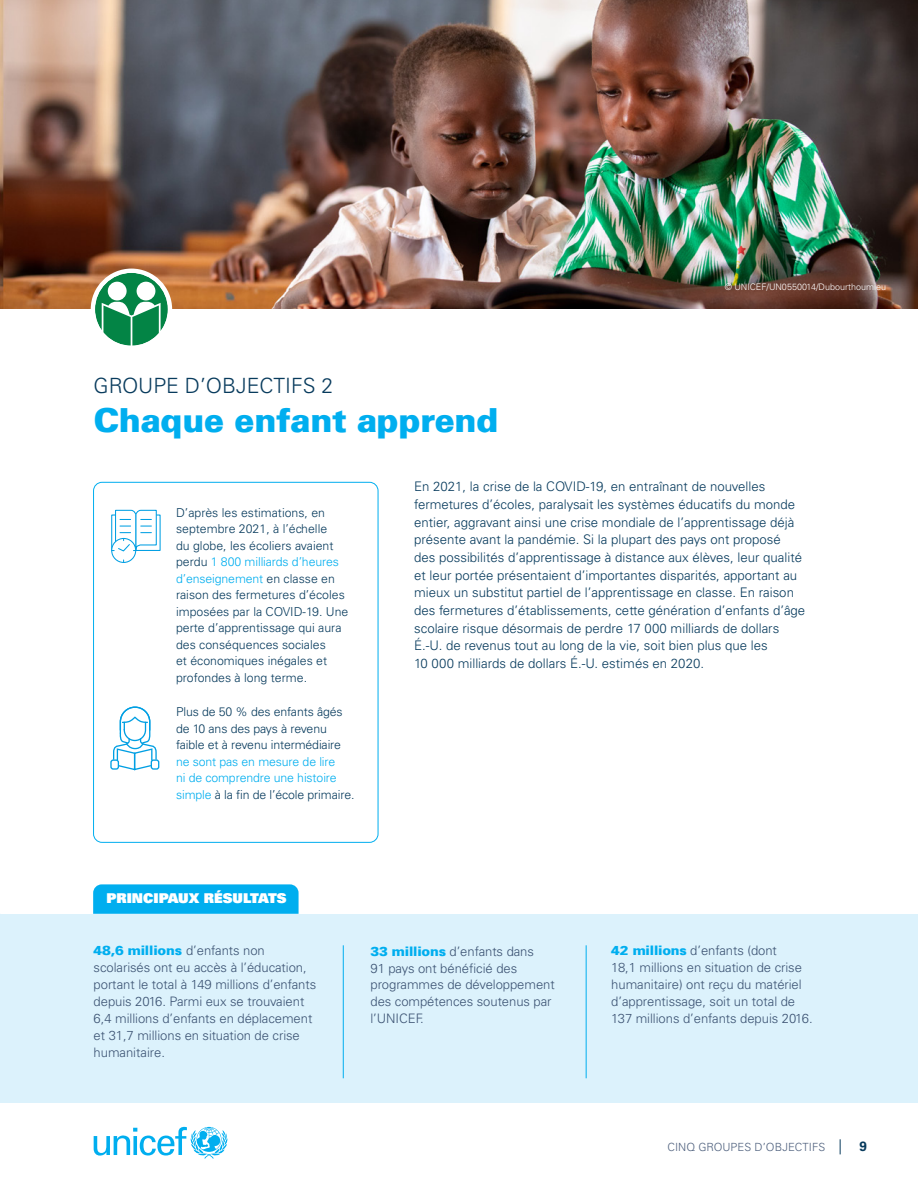
<style>
.page{position:relative;width:918px;height:1188px;background:#fff}
.page>*{position:absolute;margin:0;border:0;box-sizing:border-box;transform-origin:0 0}
.t1{font:900 33px "Univers";letter-spacing:-.01em;color:#00aeef}
.t2{font:300 21px "Univers LT Std";color:#083b5d}
.t3{font:13.5px "Univers LT Std X Black";color:#fff}
.t4{font:700 13.5px "Univers LT Std";color:#083b5d}
.t5{font:300 13.2px/17.7px "Univers LT Std";color:#083b5d}
.t6{font:300 13.05px/17px "Univers LT Std";letter-spacing:-.005em;color:#3c5373}
.t7{font:300 12.3px/16.5px "Univers LT Std";color:#083b5d}
.t8{font:300 12.3px/16.5px "Univers LT Std";letter-spacing:-.01em;color:#00aeef}
.t9{font:300 11.25px "Univers LT Std";letter-spacing:.005em;color:#4f617e}
.t10{font:300 9px "Univers LT Std";color:#fff}
.s1{color:#00aeef}
.s2{color:#083b5d}
.s3{font-family:"Univers";font-weight:900;color:#00aeef}
</style>
<div class="page">
<svg style="left:840px;top:1139px;width:1px;height:15px"></svg>
<img style="left:0;top:0;width:918px;height:308px">
<div style="left:0;top:914px;width:918px;height:188px;background:#dcf2fc"></div>
<hr style="left:586px;top:945px;width:1px;height:133px;background:#00aeef">
<hr style="left:343px;top:945px;width:1px;height:133px;background:#00aeef">
<div style="left:111px;top:515px;width:50px;height:36px;border:1px solid #009fe3"></div>
<div style="left:111px;top:538px;width:25px;height:25px;border:1px solid #009fe3;border-radius:50%"></div>
<svg style="left:112px;top:509px;width:45px;height:43px"></svg>
<div style="left:91px;top:269px;width:81px;height:81px;background:#fff;border-radius:50%"></div>
<svg style="left:93px;top:271px;width:77px;height:75px"></svg>
<div style="left:108px;top:282px;width:19px;height:18px;background:#fff;border-radius:50%"></div>
<div style="left:137px;top:282px;width:18px;height:18px;background:#fff;border-radius:50%"></div>
<div style="left:151px;top:759px;width:8px;height:11px;border:1px solid #009fe3;border-radius:2px"></div>
<div style="left:110px;top:759px;width:9px;height:11px;border:1px solid #009fe3;border-radius:2px"></div>
<svg style="left:112px;top:706px;width:45px;height:65px"></svg>
<svg style="left:94px;top:1127px;width:133px;height:32px"></svg>
<svg style="left:93px;top:884px;width:206px;height:30px;background:#07b0ef"></svg>
<div style="left:93px;top:482px;width:285px;height:361px;border:1px solid #00aeef;border-radius:9px"></div>
<p class="t2" style="left:94px;top:373px;width:241px">GROUPE D’OBJECTIFS 2</p>
<p class="t1" style="left:94px;top:399px;width:406px">Chaque enfant apprend</p>
<p class="t10" style="left:725px;top:282px;width:163px">© UNICEF/UN0550014/Dubourthoumieu</p>
<p class="t7" style="left:176px;top:504px;width:174px">D’après les estimations, en septembre 2021, à l’échelle<br>du globe, les écoliers avaient perdu <span class="s1">1 800 milliards d’heures d’enseignement</span> en classe en raison des fermetures d’écoles imposées par la COVID-19. Une perte d’apprentissage qui aura des conséquences sociales<br>et économiques inégales et profondes à long terme.</p>
<p class="t7" style="left:176px;top:704px;width:168px">Plus de 50 % des enfants âgés de 10 ans des pays à revenu</p>
<p class="t7" style="left:176px;top:737px;width:167px">faible et à revenu intermédiaire</p>
<p class="t8" style="left:176px;top:753px;width:180px">ne sont pas en mesure de lire<br>ni de comprendre une histoire simple <span class="s2">à la fin de l’école primaire.</span></p>
<p class="t5" style="left:414px;top:478px;width:393px">En 2021, la crise de la COVID-19, en entraînant de nouvelles fermetures d’écoles, paralysait les systèmes éducatifs du monde entier, aggravant ainsi une crise mondiale de l’apprentissage déjà présente avant la pandémie. Si la plupart des pays ont proposé des possibilités d’apprentissage à distance aux élèves, leur qualité et leur portée présentaient d’importantes disparités, apportant au mieux un substitut partiel de l’apprentissage en classe. En raison des fermetures d’établissements, cette génération d’enfants d’âge scolaire risque désormais de perdre 17 000 milliards de dollars É.-U. de revenus tout au long de la vie, soit bien plus que les<br>10 000 milliards de dollars É.-U. estimés en 2020.</p>
<p class="t3" style="left:107px;top:890px;width:182px">PRINCIPAUX RÉSULTATS</p>
<p class="t6" style="left:94px;top:942px;width:224px"><span class="s3">48,6 millions</span> d’enfants non scolarisés ont eu accès à l’éducation, portant le total à 149 millions d’enfants depuis 2016. Parmi eux se trouvaient 6,4 millions d’enfants en déplacement et 31,7 millions en situation de crise humanitaire.</p>
<p class="t6" style="left:370px;top:942px;width:186px"><span class="s3">33 millions</span> d’enfants dans<br>91 pays ont bénéficié des programmes de développement des compétences soutenus par l’UNICEF.</p>
<p class="t6" style="left:611px;top:942px;width:203px"><span class="s3">42 millions</span> d’enfants (dont<br>18,1 millions en situation de crise humanitaire) ont reçu du matériel d’apprentissage, soit un total de 137 millions d’enfants depuis 2016.</p>
<p class="t9" style="left:667px;top:1140px;width:159px">CINQ GROUPES D’OBJECTIFS</p>
<p class="t4" style="left:860px;top:1139px;width:9px">9</p>
</div>
